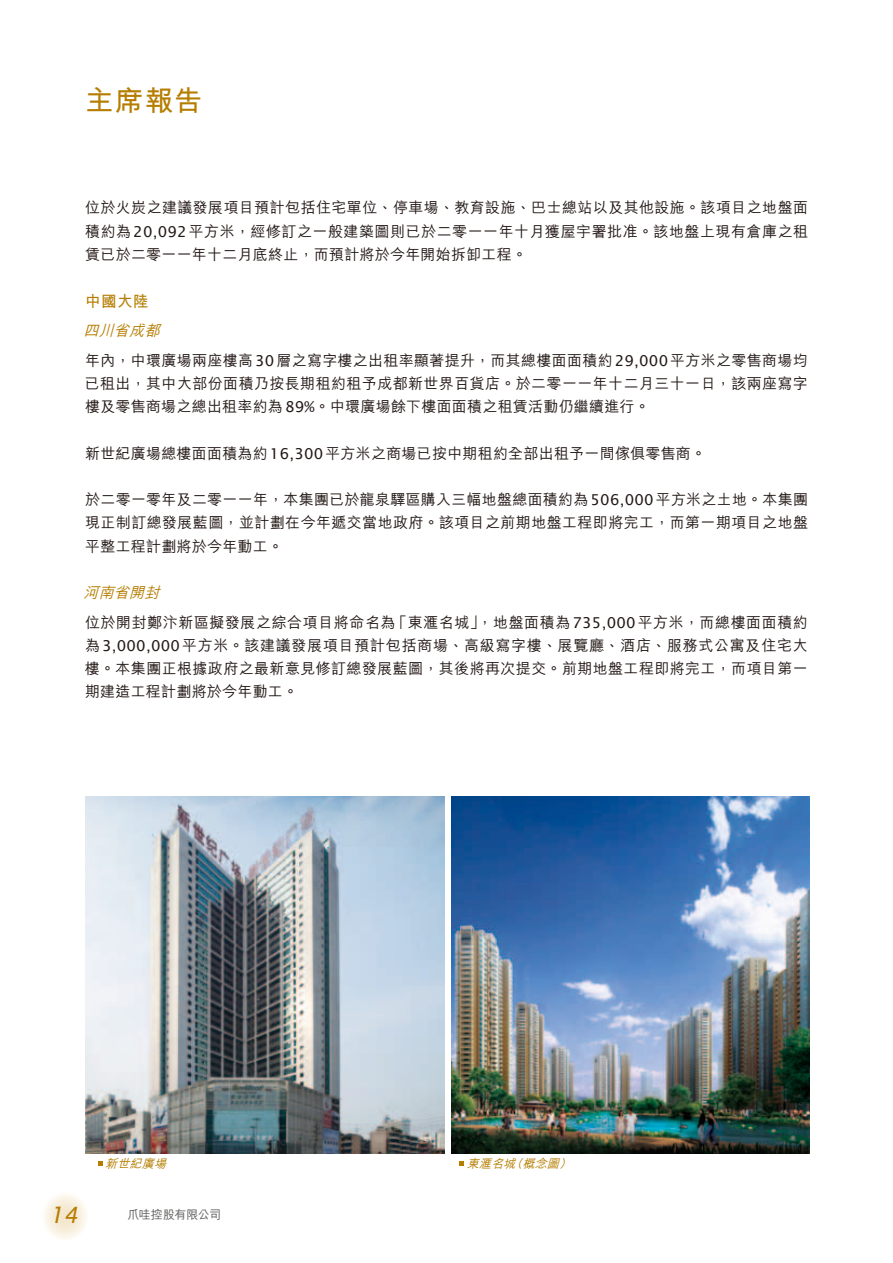
<style>
.page{position:relative;width:893px;height:1263px;background:#fff}
.page>*{position:absolute;margin:0;border:0;box-sizing:border-box;transform-origin:0 0}
.t1{font:700 28.5px "M Hei HK";color:#b57d00}
.t2{font:italic 22.5px "Lucida Sans";color:#b57d00}
.t3{font:700 15.75px "M Hei HK";color:#b57d00}
.t4{font:500 15px/23.2px "M Hei HK";letter-spacing:.02em;color:#231916;text-align:justify}
.t5{font:italic 500 12px "M Hei HK";color:#b57d00}
.t6{font:500 12px "M Hei HK";letter-spacing:-.045em;color:#595857}
.s1{font-family:"Lucida Sans";font-weight:400}
.s2{font-style:italic;color:#b57d00}
</style>
<div class="page">
<svg style="left:42px;top:1192px;width:46px;height:49px"></svg>
<svg style="left:459px;top:1161px;width:5px;height:4px"></svg>
<svg style="left:98px;top:1161px;width:4px;height:4px"></svg>
<img style="left:451px;top:797px;width:358px;height:356px">
<img style="left:85px;top:797px;width:360px;height:356px">
<h1 class="t1" style="left:85px;top:79px;width:119px">主席報告</h1>
<p class="t4" style="left:85px;top:195px;width:725px">位於火炭之建議發展項目預計包括住宅單位、停車場、教育設施、巴士總站以及其他設施。該項目之地盤面積約為<span class="s1">20,092</span>平方米，經修訂之一般建築圖則已於二零一一年十月獲屋宇署批准。該地盤上現有倉庫之租賃已於二零一一年十二月底終止，而預計將於今年開始拆卸工程。</p>
<p class="t3" style="left:85px;top:290px;width:65px">中國大陸</p>
<p class="t4" style="left:83px;top:314px;width:726px;line-height:29.7px"><span class="s2">四川省成都<br></span>年內，中環廣場兩座樓高<span class="s1">30</span>層之寫字樓之出租率顯著提升，而其總樓面面積約<span class="s1">29,000</span>平方米之零售商場均</p>
<p class="t4" style="left:85px;top:370px;width:725px">已租出，其中大部份面積乃按長期租約租予成都新世界百貨店。於二零一一年十二月三十一日，該兩座寫字樓及零售商場之總出租率約為<span class="s1">89%</span>。中環廣場餘下樓面面積之租賃活動仍繼續進行。</p>
<p class="t4" style="left:85px;top:440px;width:622px">新世紀廣場總樓面面積為約<span class="s1">16,300</span>平方米之商場已按中期租約全部出租予一間傢俱零售商。</p>
<p class="t4" style="left:85px;top:487px;width:724px">於二零一零年及二零一一年，本集團已於龍泉驛區購入三幅地盤總面積約為<span class="s1">506,000</span>平方米之土地。本集團現正制訂總發展藍圖，並計劃在今年遞交當地政府。該項目之前期地盤工程即將完工，而第一期項目之地盤平整工程計劃將於今年動工。</p>
<p class="t4" style="left:83px;top:576px;width:726px;line-height:29.7px"><span class="s2">河南省開封<br></span>位於開封鄭汴新區擬發展之綜合項目將命名為「東滙名城」，地盤面積為<span class="s1">735,000</span>平方米，而總樓面面積約</p>
<p class="t4" style="left:85px;top:632px;width:724px">為<span class="s1">3,000,000</span>平方米。該建議發展項目預計包括商場、高級寫字樓、展覽廳、酒店、服務式公寓及住宅大樓。本集團正根據政府之最新意見修訂總發展藍圖，其後將再次提交。前期地盤工程即將完工，而項目第一期建造工程計劃將於今年動工。</p>
<h2 class="t2" style="left:50px;top:1202px;width:30px">14</h2>
<p class="t5" style="left:105px;top:1155px;width:66px">新世紀廣場</p>
<p class="t5" style="left:467px;top:1155px;width:110px">東滙名城（概念圖）</p>
<p class="t6" style="left:128px;top:1206px;width:95px">爪哇控股有限公司</p>
</div>
